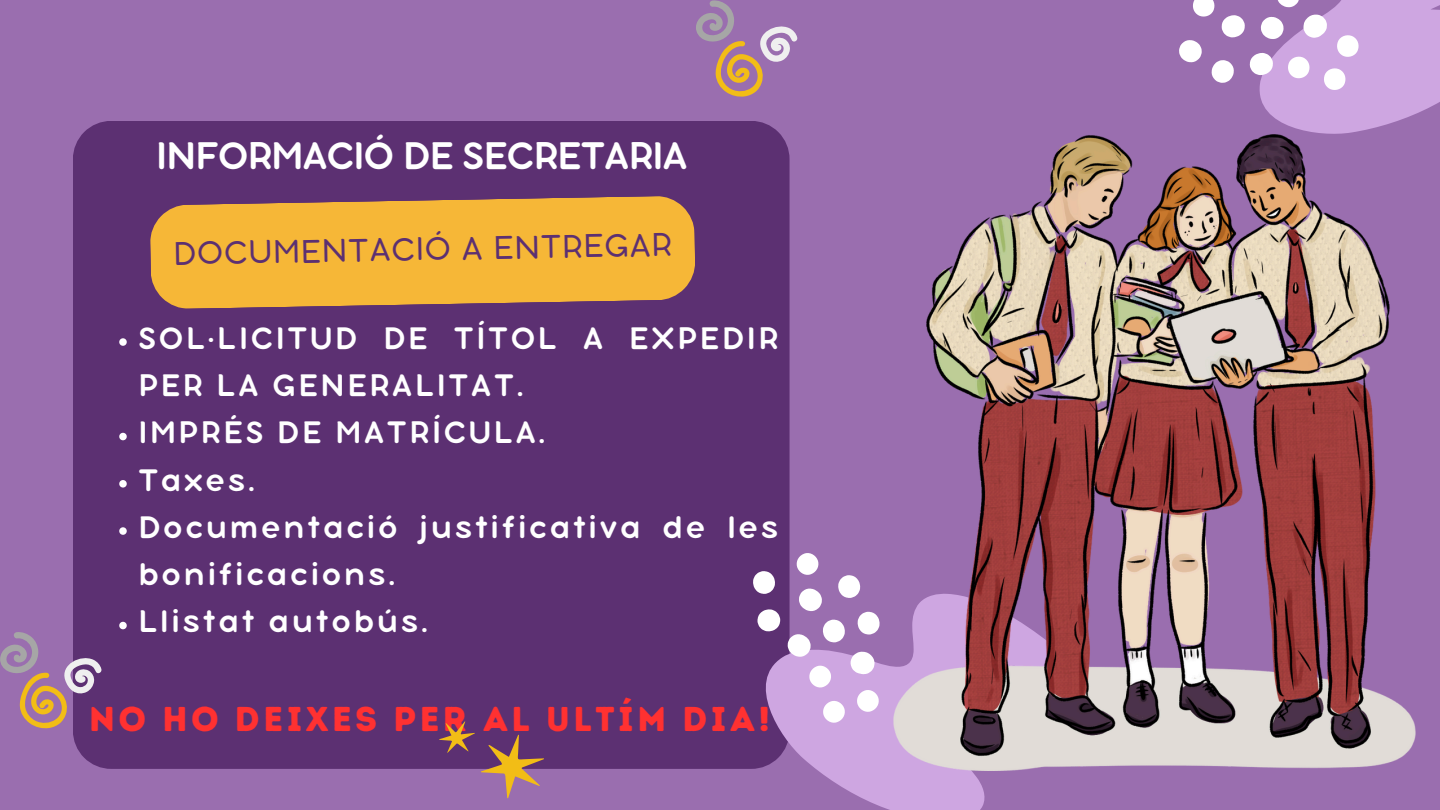
<style>
.page{position:relative;width:1440px;height:810px;background:#9a6eaf}
.page>*{position:absolute;margin:0;border:0;box-sizing:border-box;transform-origin:0 0}
.t1{font:42px "Bubbleboddy Neue";color:#fff}
.t2{font:300 36px "Bubbleboddy Neue";color:#5c3072}
.t3{font:34.5px "Intro Rust Base";letter-spacing:.1em;color:#ff3131}
.t4{font:33.9px/47.2px "Bubbleboddy Neue";letter-spacing:.1em;color:#fff}
</style>
<div class="page">
<div style="left:73px;top:121px;width:716px;height:648px;background:#5c3072"></div>
<svg style="left:150px;top:196px;width:545px;height:113px;background:#e5a83d"></svg>
<svg style="left:119px;top:338px;width:8px;height:8px"></svg>
<svg style="left:119px;top:433px;width:8px;height:7px"></svg>
<svg style="left:119px;top:480px;width:8px;height:8px"></svg>
<svg style="left:119px;top:527px;width:8px;height:8px"></svg>
<svg style="left:119px;top:622px;width:8px;height:7px"></svg>
<svg style="left:735px;top:567px;width:283px;height:243px"></svg>
<svg style="left:751px;top:551px;width:131px;height:174px"></svg>
<img style="left:894px;top:135px;width:521px;height:635px">
<svg style="left:437px;top:717px;width:111px;height:82px"></svg>
<svg style="left:1215px;top:0;width:225px;height:211px"></svg>
<svg style="left:1179px;top:0;width:184px;height:94px"></svg>
<svg style="left:696px;top:0;width:102px;height:97px"></svg>
<svg style="left:0;top:632px;width:102px;height:97px"></svg>
<p class="t1" style="left:156px;top:142px;width:532px">INFORMACIÓ DE SECRETARIA</p>
<p class="t2" style="left:174px;top:242px;width:499px;rotate:-1deg">DOCUMENTACIÓ A ENTREGAR</p>
<p class="t4" style="left:139px;top:317px;width:641px">SOL·LICITUD DE TÍTOL A EXPEDIR<br>PER LA GENERALITAT.</p>
<p class="t4" style="left:139px;top:412px;width:408px">IMPRÉS DE MATRÍCULA.</p>
<h1 class="t4" style="left:139px;top:459px;width:117px">Taxes.</h1>
<h2 class="t4" style="left:139px;top:506px;width:641px">Documentació justificativa de les bonificacions.</h2>
<p class="t4" style="left:139px;top:601px;width:290px">Llistat autobús.</p>
<p class="t3" style="left:89px;top:698px;width:682px">NO HO DEIXES PER AL ULTÍM DIA!</p>
</div>
